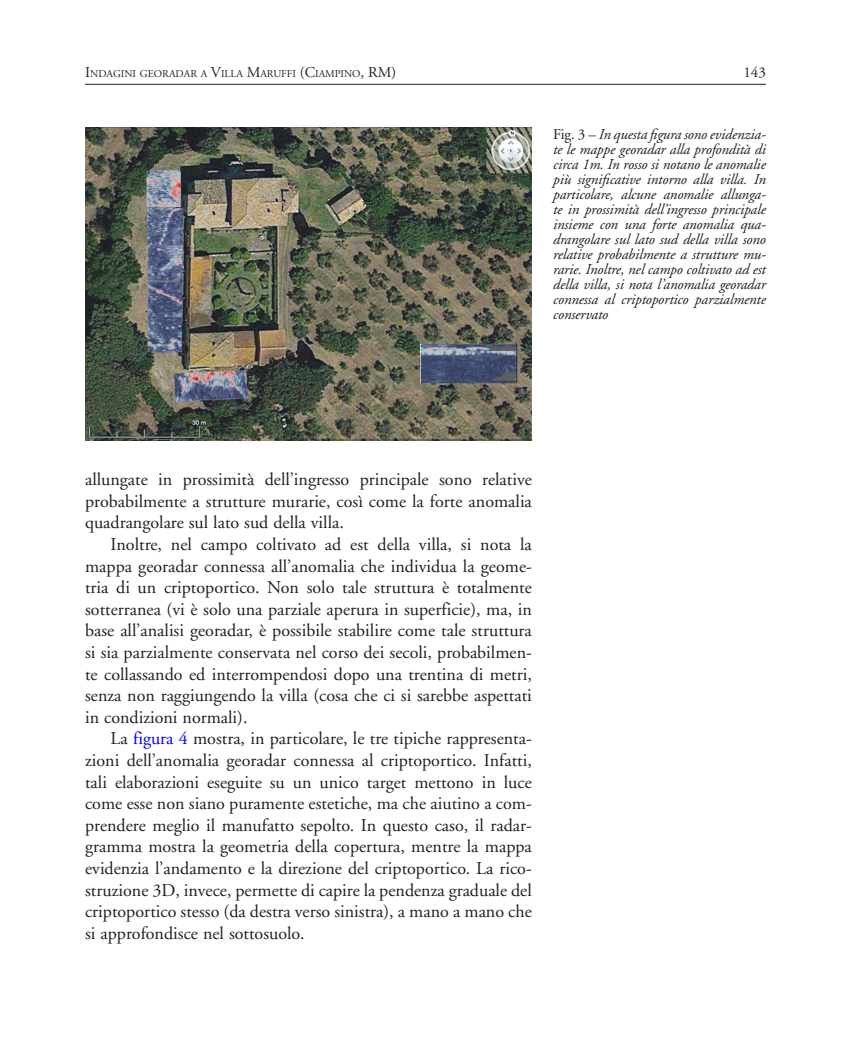
<style>
.page{position:relative;width:851px;height:1063px;background:#fff}
.page>*{position:absolute;margin:0;border:0;box-sizing:border-box;transform-origin:0 0}
.Normale{font:18px/21.6px "Adobe Garamond";color:#231f20;text-align:justify}
.t1{font:italic 15px/15px "Adobe Garamond";letter-spacing:-.01em;color:#231f20;text-align:justify}
.t2{font:15px "Adobe Garamond";color:#231f20}
.t3{font:10.5px "Adobe Garamond";color:#231f20}
.s1{font-size:15px}
.s2{font-style:normal}
.s3{color:#00f}
</style>
<div class="page">
<hr style="left:85px;top:84px;width:680px;height:1px;background:#231f20">
<img style="left:85px;top:128px;width:446px;height:312px">
<p class="t3" style="left:85px;top:68px;width:312px"><span class="s1">I</span>NDAGINI GEORADAR A <span class="s1">V</span>ILLA <span class="s1">M</span>ARUFFI <span class="s1">(C</span>IAMPINO<span class="s1">, RM)</span></p>
<p class="t2" style="left:743px;top:64px;width:24px">143</p>
<p class="t1" style="left:553px;top:127px;width:214px"><span class="s2">Fig. 3 –</span> In questa figura sono evidenzia&shy;te le mappe georadar alla profondità di circa 1m. In rosso si notano le anomalie più significative intorno alla villa. In particolare, alcune anomalie allunga&shy;te in prossimità dell’ingresso principale insieme con una forte anomalia qua&shy;drangolare sul lato sud della villa sono relative probabilmente a strutture mu&shy;rarie. Inoltre, nel campo coltivato ad est della villa, si nota l’anomalia georadar connessa al criptoportico parzialmente conservato</p>
<p class="Normale" style="left:85px;top:469px;width:448px">allungate in prossimità dell’ingresso principale sono relative probabilmente a strutture murarie, così come la forte anomalia quadrangolare sul lato sud della villa.</p>
<p class="Normale" style="left:85px;top:534px;width:448px;text-indent:26px">Inoltre, nel campo coltivato ad est della villa, si nota la mappa georadar connessa all’anomalia che individua la geome&shy;tria di un criptoportico. Non solo tale struttura è totalmente sotterranea (vi è solo una parziale aperura in superficie), ma, in base all’analisi georadar, è possibile stabilire come tale struttura si sia parzialmente conservata nel corso dei secoli, probabilmen&shy;te collassando ed interrompendosi dopo una trentina di metri, senza non raggiungendo la villa (cosa che ci si sarebbe aspettati in condizioni normali).</p>
<p class="Normale" style="left:85px;top:728px;width:448px;text-indent:26px">La <span class="s3">figura 4</span> mostra, in particolare, le tre tipiche rappresenta&shy;zioni dell’anomalia georadar connessa al criptoportico. Infatti, tali elaborazioni eseguite su un unico target mettono in luce come esse non siano puramente estetiche, ma che aiutino a com&shy;prendere meglio il manufatto sepolto. In questo caso, il radar&shy;gramma mostra la geometria della copertura, mentre la mappa evidenzia l’andamento e la direzione del criptoportico. La rico&shy;struzione 3D, invece, permette di capire la pendenza graduale del criptoportico stesso (da destra verso sinistra), a mano a mano che si approfondisce nel sottosuolo.</p>
</div>
